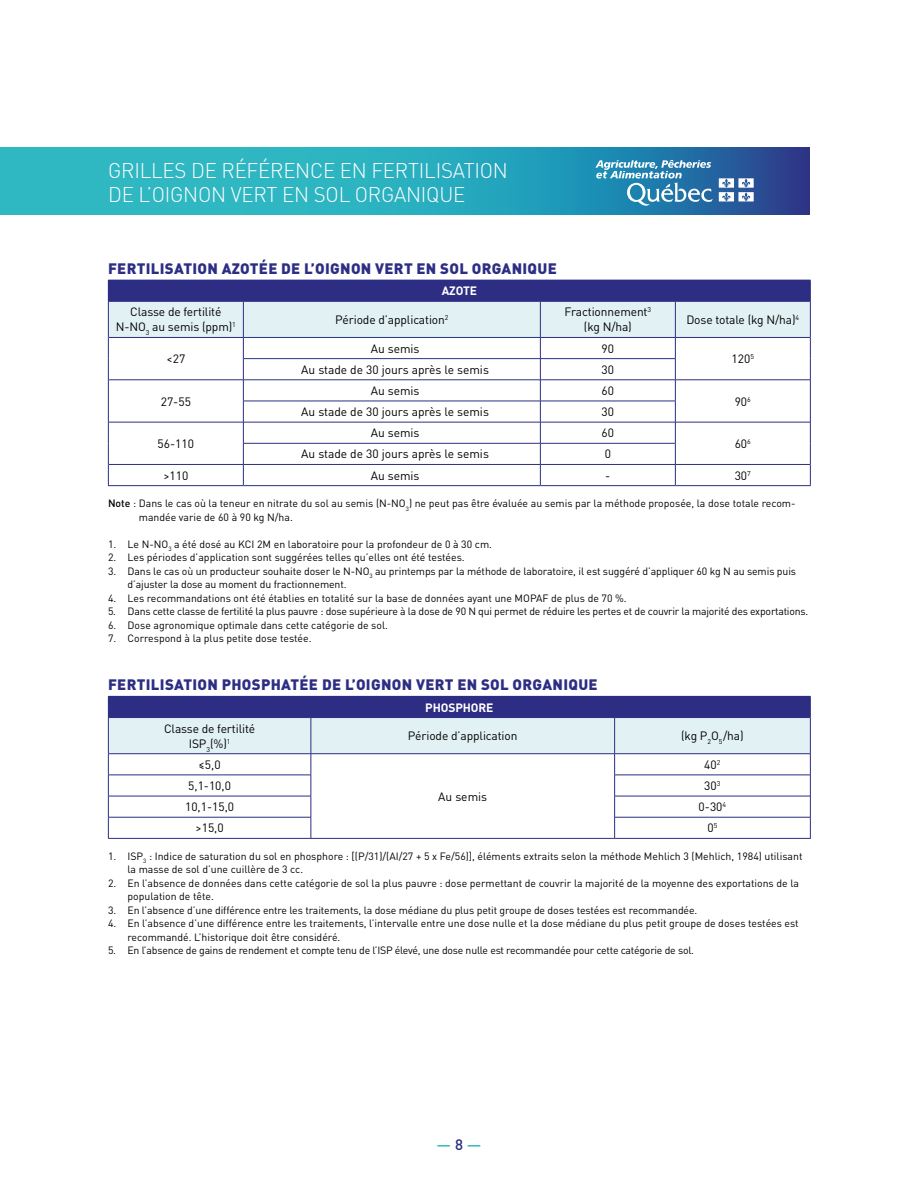
<style>
.page{position:relative;width:918px;height:1188px;background:#fff}
.page>*{position:absolute;margin:0;border:0;box-sizing:border-box;transform-origin:0 0}
.t1{font:300 21px/24px "DINOT";letter-spacing:-.01em;color:#fff}
.H6_Tableau{font:900 15px "DINOT";letter-spacing:.02em;color:#2d2e83}
.t2{font:500 15px "DINOT";color:#2fb8c2}
.t3{font:12px/15px "DINOT";letter-spacing:-.01em;color:#000;text-align:center}
.t4{font:700 12px "DINOT";letter-spacing:-.01em;color:#fff}
.P_Note{font:10.5px/13.5px "DINOT";color:#000}
.P_Note-2{font:10.5px "DINOT";letter-spacing:-.02em;color:#000}
.s1{font-weight:500}
.s2{color:#2d2e83}
</style>
<div class="page">
<svg style="left:0;top:147px;width:810px;height:67px;background:#29a1b9"></svg>
<svg style="left:595px;top:160px;width:118px;height:46px;background:#4f98bd"></svg>
<svg style="left:719px;top:178px;width:35px;height:23px"></svg>
<hr style="left:108px;top:485px;width:135px;height:1px;background:#2d2e83">
<hr style="left:540px;top:485px;width:135px;height:1px;background:#2d2e83">
<hr style="left:243px;top:485px;width:297px;height:1px;background:#2d2e83">
<svg style="left:108px;top:280px;width:703px;height:205px"></svg>
<hr style="left:675px;top:485px;width:136px;height:1px;background:#2d2e83">
<hr style="left:108px;top:838px;width:203px;height:1px;background:#2d2e83">
<hr style="left:311px;top:838px;width:304px;height:1px;background:#2d2e83">
<hr style="left:615px;top:838px;width:196px;height:1px;background:#2d2e83">
<hr style="left:108px;top:696px;width:203px;height:1px;background:#2d2e83">
<hr style="left:311px;top:696px;width:304px;height:1px;background:#2d2e83">
<hr style="left:615px;top:696px;width:196px;height:1px;background:#2d2e83">
<svg style="left:108px;top:697px;width:703px;height:141px"></svg>
<p class="t1" style="left:108px;top:157px;width:401px">GRILLES DE RÉFÉRENCE EN FERTILISATION<br>DE L’OIGNON VERT EN SOL ORGANIQUE</p>
<p class="H6_Tableau" style="left:108px;top:258px;width:450px">FERTILISATION AZOTÉE DE L’OIGNON VERT EN SOL ORGANIQUE</p>
<p class="t4" style="left:442px;top:283px;width:37px">AZOTE</p>
<p class="t3" style="left:116px;top:304px;width:122px">Classe de fertilité<br>N-NO<sub>3</sub> au semis (ppm)<sup>1</sup></p>
<p class="t3" style="left:335px;top:312px;width:115px">Période d’application<sup>2</sup></p>
<p class="t3" style="left:565px;top:304px;width:88px">Fractionnement<sup>3 </sup>(kg N/ha)</p>
<p class="t3" style="left:686px;top:312px;width:114px">Dose totale (kg N/ha)<sup>4</sup></p>
<p class="t3" style="left:166px;top:351px;width:20px">&lt;27</p>
<p class="t3" style="left:371px;top:340px;width:50px">Au semis</p>
<p class="t3" style="left:602px;top:340px;width:14px">90</p>
<p class="t3" style="left:732px;top:351px;width:24px">120<sup>5</sup></p>
<p class="t3" style="left:301px;top:361px;width:189px">Au stade de 30 jours après le semis</p>
<p class="t3" style="left:602px;top:361px;width:14px">30</p>
<p class="t3" style="left:161px;top:393px;width:32px">27-55</p>
<p class="t3" style="left:158px;top:436px;width:38px">56-110</p>
<p class="t3" style="left:371px;top:383px;width:50px">Au semis</p>
<p class="t3" style="left:602px;top:383px;width:14px">60</p>
<p class="t3" style="left:301px;top:404px;width:189px">Au stade de 30 jours après le semis</p>
<p class="t3" style="left:602px;top:404px;width:14px">30</p>
<p class="t3" style="left:371px;top:425px;width:50px">Au semis</p>
<p class="t3" style="left:602px;top:425px;width:14px">60</p>
<p class="t3" style="left:301px;top:446px;width:189px">Au stade de 30 jours après le semis</p>
<p class="t3" style="left:605px;top:446px;width:8px">0</p>
<p class="t3" style="left:735px;top:393px;width:18px">90<sup>6</sup></p>
<p class="t3" style="left:735px;top:436px;width:18px">60<sup>6</sup></p>
<p class="t3" style="left:163px;top:467px;width:27px">&gt;110</p>
<p class="t3" style="left:371px;top:467px;width:50px">Au semis</p>
<p class="t3" style="left:605px;top:467px;width:7px">-</p>
<p class="t3" style="left:735px;top:467px;width:18px">30<sup>7</sup></p>
<p class="P_Note" style="left:139px;top:496px;width:658px;text-indent:-31px"><span class="s1">Note</span> : Dans le cas où la teneur en nitrate du sol au semis (N-NO<sub>3</sub>) ne peut pas être évaluée au semis par la méthode proposée, la dose totale recom&shy;mandée varie de 60 à 90 kg N/ha.</p>
<p class="P_Note" style="left:108px;top:537px;width:386px">1. Le N-NO<sub>3</sub> a été dosé au KCI 2M en laboratoire pour la profondeur de 0 à 30 cm.</p>
<p class="P_Note" style="left:108px;top:550px;width:358px">2. Les périodes d’application sont suggérées telles qu’elles ont été testées.</p>
<p class="P_Note" style="left:128px;top:564px;width:670px;text-indent:-20px">3. Dans le cas où un producteur souhaite doser le N-NO<sub>3</sub> au printemps par la méthode de laboratoire, il est suggéré d’appliquer 60 kg N au semis puis d’ajuster la dose au moment du fractionnement.</p>
<p class="P_Note" style="left:108px;top:591px;width:520px">4. Les recommandations ont été établies en totalité sur la base de données ayant une MOPAF de plus de 70 %.</p>
<p class="P_Note-2" style="left:108px;top:604px;width:702px">5. Dans cette classe de fertilité la plus pauvre : dose supérieure à la dose de 90 N qui permet de réduire les pertes et de couvrir la majorité des exportations.</p>
<p class="P_Note" style="left:108px;top:618px;width:281px">6. Dose agronomique optimale dans cette catégorie de sol.</p>
<p class="P_Note" style="left:108px;top:631px;width:205px">7. Correspond à la plus petite dose testée.</p>
<p class="H6_Tableau" style="left:108px;top:674px;width:491px">FERTILISATION PHOSPHATÉE DE L’OIGNON VERT EN SOL ORGANIQUE</p>
<p class="t4" style="left:425px;top:699px;width:70px">PHOSPHORE</p>
<p class="t3" style="left:164px;top:720px;width:93px">Classe de fertilité<br>ISP<sub>3</sub>(%)<sup>1</sup></p>
<p class="t3" style="left:408px;top:728px;width:111px">Période d’application</p>
<p class="t3" style="left:681px;top:728px;width:64px">(kg P<sub>2</sub>O<sub>5</sub>/ha)</p>
<p class="t3" style="left:199px;top:757px;width:23px">≤5,0</p>
<p class="t3" style="left:438px;top:788px;width:50px">Au semis</p>
<p class="t3" style="left:704px;top:757px;width:18px">40<sup>2</sup></p>
<p class="t3" style="left:188px;top:778px;width:44px">5,1-10,0</p>
<p class="t3" style="left:704px;top:778px;width:18px">30<sup>3</sup></p>
<p class="t3" style="left:185px;top:799px;width:51px">10,1-15,0</p>
<p class="t3" style="left:699px;top:799px;width:29px">0-30<sup>4</sup></p>
<p class="t3" style="left:196px;top:820px;width:30px">&gt;15,0</p>
<p class="t3" style="left:707px;top:820px;width:11px">0<sup>5</sup></p>
<p class="P_Note" style="left:128px;top:849px;width:677px;text-indent:-20px">1. ISP<sub>3</sub> : Indice de saturation du sol en phosphore : [(P/31)/(AI/27 + 5 x Fe/56)], éléments extraits selon la méthode Mehlich 3 (Mehlich, 1984) utilisant la masse de sol d’une cuillère de 3 cc.</p>
<p class="P_Note" style="left:128px;top:876px;width:673px;text-indent:-20px">2. En l’absence de données dans cette catégorie de sol la plus pauvre : dose permettant de couvrir la majorité de la moyenne des exportations de la population de tête.</p>
<p class="P_Note" style="left:108px;top:903px;width:591px">3. En l’absence d’une différence entre les traitements, la dose médiane du plus petit groupe de doses testées est recommandée.</p>
<p class="P_Note" style="left:128px;top:916px;width:673px;text-indent:-20px">4. En l’absence d’une différence entre les traitements, l’intervalle entre une dose nulle et la dose médiane du plus petit groupe de doses testées est recommandé. L’historique doit être considéré.</p>
<p class="P_Note-2" style="left:108px;top:943px;width:588px">5. En l’absence de gains de rendement et compte tenu de l’ISP élevé, une dose nulle est recommandée pour cette catégorie de sol.</p>
<p class="t2" style="left:437px;top:1135px;width:46px">— <span class="s2">8</span> —</p>
</div>
